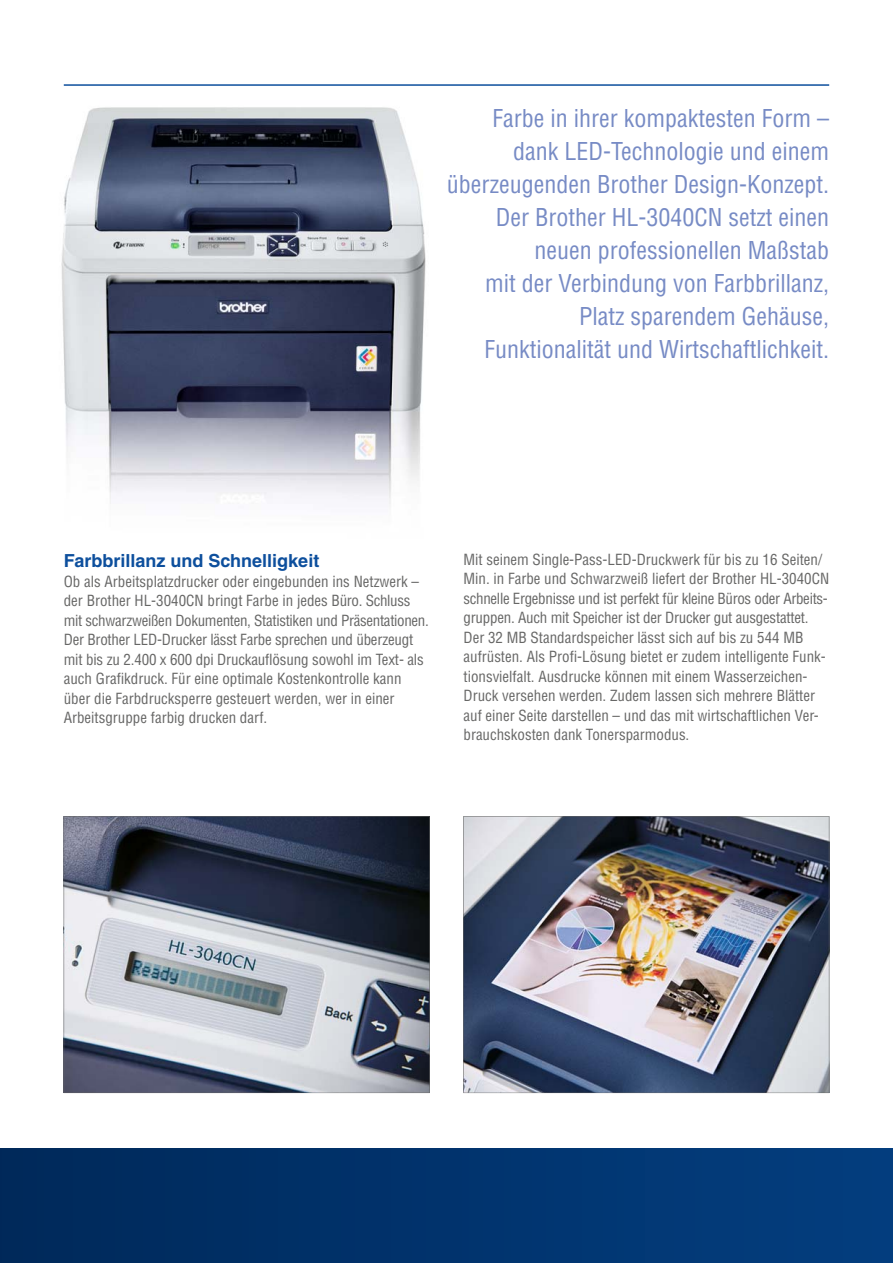
<style>
.page{position:relative;width:893px;height:1263px;background:#fff}
.page>*{position:absolute;margin:0;border:0;box-sizing:border-box;transform-origin:0 0}
.t1{font:condensed 24px/33px "Helvetica LT";color:#778bc5;text-align:right}
.t2{font:700 18px "Helvetica LT";color:#0d4f9d}
.t3{font:condensed 15px/19.5px "Helvetica LT";color:#676766}
</style>
<div class="page">
<img style="left:61px;top:107px;width:365px;height:397px">
<div style="left:0;top:1148px;width:893px;height:115px;background:linear-gradient(to right,#00295a,#033e7f)"></div>
<svg style="left:64px;top:817px;width:365px;height:276px"></svg>
<img style="left:464px;top:817px;width:365px;height:276px">
<hr style="left:64px;top:84px;width:765px;height:2px;background:#0d4f9d">
<p class="t1" style="left:447px;top:103px;width:384px">Farbe in ihrer kompaktesten Form – dank LED-Technologie und einem überzeugenden Brother Design-Konzept.<br>Der Brother HL-3040CN setzt einen neuen professionellen Maßstab<br>mit der Verbindung von Farbbrillanz, Platz sparendem Gehäuse, Funktionalität und Wirtschaftlichkeit.</p>
<p class="t2" style="left:64px;top:554px;width:257px">Farbbrillanz und Schnelligkeit</p>
<p class="t3" style="left:64px;top:572px;width:367px">Ob als Arbeitsplatzdrucker oder eingebunden ins Netzwerk – der Brother HL-3040CN bringt Farbe in jedes Büro. Schluss mit schwarzweißen Dokumenten, Statistiken und Präsentationen.<br>Der Brother LED-Drucker lässt Farbe sprechen und überzeugt mit bis zu 2.400 x 600 dpi Druckauflösung sowohl im Text- als auch Grafikdruck. Für eine optimale Kostenkontrolle kann über die Farbdrucksperre gesteuert werden, wer in einer Arbeitsgruppe farbig drucken darf.</p>
<p class="t3" style="left:463px;top:550px;width:367px">Mit seinem Single-Pass-LED-Druckwerk für bis zu 16 Seiten/ Min. in Farbe und Schwarzweiß liefert der Brother HL-3040CN schnelle Ergebnisse und ist perfekt für kleine Büros oder Arbeits&shy;gruppen. Auch mit Speicher ist der Drucker gut ausgestattet.<br>Der 32 MB Standardspeicher lässt sich auf bis zu 544 MB aufrüsten. Als Profi-Lösung bietet er zudem intelligente Funk&shy;tionsvielfalt. Ausdrucke können mit einem Wasserzeichen-Druck versehen werden. Zudem lassen sich mehrere Blätter auf einer Seite darstellen – und das mit wirtschaftlichen Ver&shy;brauchskosten dank Tonersparmodus.</p>
</div>
